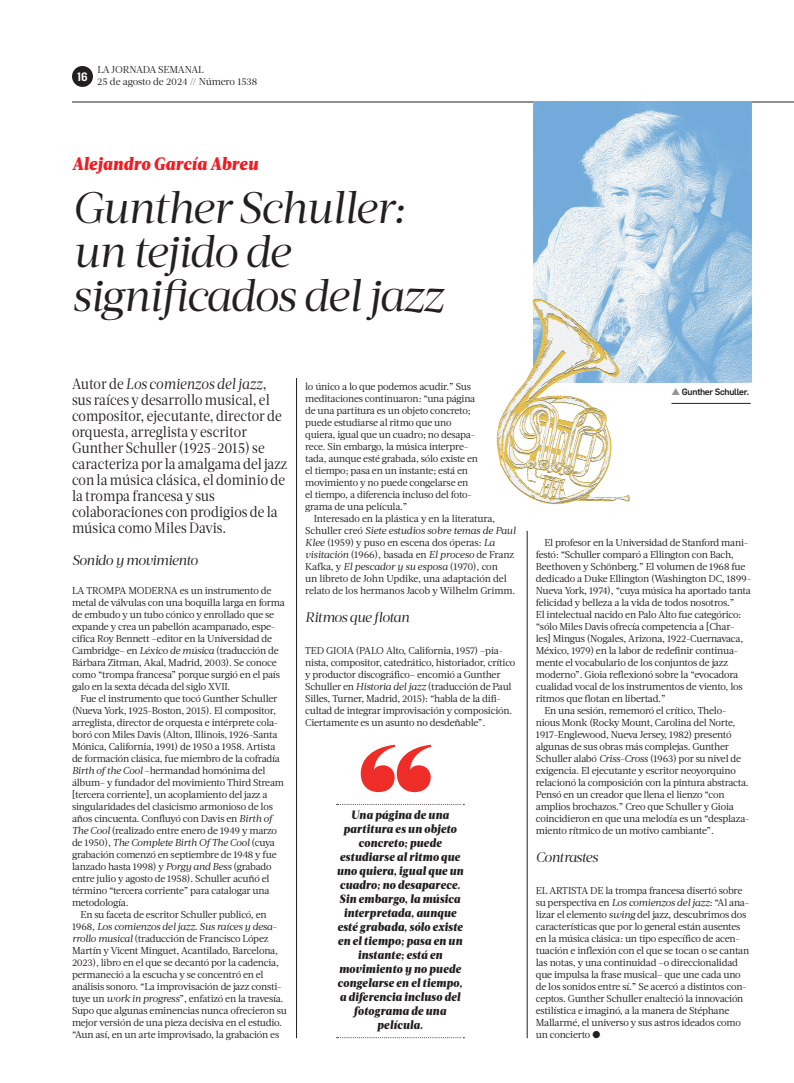
<style>
.page{position:relative;width:794px;height:1083px;background:#fff}
.page>*{position:absolute;margin:0;border:0;box-sizing:border-box;transform-origin:0 0}
.t1{font:italic 44px/44px "Acta Headline";letter-spacing:-.03em;color:#231f20}
.t2{font:italic 900 18px "Acta";letter-spacing:.025em;color:#ee1d23;scale:.9 1}
.t3{font:15px/16px "Acta Deck";letter-spacing:.005em;color:#231f20;scale:.9 1}
.t4{font:italic 14px "Acta Headline";letter-spacing:-.045em;color:#231f20}
.t5{font:italic 900 12px/14px "Acta Deck";letter-spacing:.025em;color:#231f20;text-align:center;scale:.9 1}
.t6{font:600 11.9px "Flama Semicond";color:#fff}
.t7{font:10px/12px "Acta";letter-spacing:-.02em;color:#231f20}
.t8{font:italic 10px "Acta";letter-spacing:-.02em;color:#231f20}
.t9{font:10px/12px "Acta Deck";letter-spacing:-.01em;color:#231f20}
.t10{font:500 9px "Flama";letter-spacing:-.03em;color:#231f20}
.s1{font-style:italic}
.s2{font-style:normal}
.s3{color:#939598}
</style>
<div class="page">
<div style="left:72px;top:66px;width:21px;height:21px;background:#231f20;border-radius:50%"></div>
<hr style="left:72px;top:102px;width:722px;height:1px;background:#231f20">
<hr style="left:296px;top:378px;width:1px;height:660px;background:#231f20">
<hr style="left:527px;top:531px;width:1px;height:507px;background:#231f20">
<img style="left:533px;top:102px;width:218px;height:281px">
<img style="left:496px;top:282px;width:156px;height:223px">
<svg style="left:337px;top:804px;width:127px;height:1px"></svg>
<svg style="left:337px;top:1037px;width:127px;height:1px"></svg>
<svg style="left:361px;top:745px;width:70px;height:47px"></svg>
<hr style="left:671px;top:403px;width:79px;height:1px;background:#231f20">
<p class="t6" style="left:77px;top:68px;width:12px">16</p>
<p class="t9" style="left:97px;top:64px;width:161px">LA JORNADA SEMANAL<br>25 de agosto de 2024 // Número 1538</p>
<h2 class="t2" style="left:72px;top:152px;width:208px">Alejandro García Abreu</h2>
<h1 class="t1" style="left:72px;top:186px;width:373px">Gunther Schuller: un tejido de significados del jazz</h1>
<p class="t3" style="left:72px;top:376px;width:241px">Autor de <span class="s1">Los comienzos del jazz</span>, sus raíces y desarrollo musical, el compositor, ejecutante, director de orquesta, arreglista y escritor<br>Gunther Schuller (1925-2015) se caracteriza por la amalgama del jazz con la música clásica, el dominio de la trompa francesa y sus colaboraciones con prodigios de la música como Miles Davis.</p>
<h3 class="t4" style="left:72px;top:552px;width:127px">Sonido y movimiento</h3>
<p class="t7" style="left:72px;top:585px;width:214px">LA TROMPA MODERNA es un instrumento de metal de válvulas con una boquilla larga en forma de embudo y un tubo cónico y enrollado que se expande y crea un pabellón acampanado, espe&shy;cifica Roy Bennett –editor en la Universidad de Cambridge– en <span class="s1">Léxico de música</span> (traducción de Bárbara Zitman, Akal, Madrid, 2003). Se conoce como “trompa francesa” porque surgió en el país galo en la sexta década del siglo XVII.</p>
<p class="t7" style="left:80px;top:693px;width:198px">Fue el instrumento que tocó Gunther Schuller</p>
<p class="t7" style="left:72px;top:705px;width:205px">(Nueva York, 1925-Boston, 2015). El compositor,</p>
<p class="t7" style="left:72px;top:717px;width:208px">arreglista, director de orquesta e intérprete cola-</p>
<p class="t7" style="left:72px;top:729px;width:207px">boró con Miles Davis (Alton, Illinois, 1926-Santa</p>
<p class="t7" style="left:72px;top:741px;width:205px">Mónica, California, 1991) de 1950 a 1958. Artista</p>
<p class="t7" style="left:72px;top:753px;width:210px">de formación clásica, fue miembro de la cofradía</p>
<p class="t7" style="left:72px;top:765px;width:195px"><span class="s1">Birth of the Cool</span> –hermandad homónima del</p>
<p class="t7" style="left:72px;top:777px;width:214px">álbum– y fundador del movimiento Third Stream</p>
<p class="t7" style="left:72px;top:789px;width:197px">[tercera corriente], un acoplamiento del jazz a</p>
<p class="t7" style="left:72px;top:801px;width:202px">singularidades del clasicismo armonioso de los</p>
<p class="t7" style="left:72px;top:813px;width:202px">años cincuenta. Confluyó con Davis en <span class="s1">Birth of</span></p>
<p class="t7" style="left:72px;top:825px;width:206px"><span class="s1">The Cool</span> (realizado entre enero de 1949 y marzo</p>
<p class="t8" style="left:72px;top:837px;width:204px"><span class="s2">de 1950),</span> The Complete Birth Of The Cool <span class="s2">(cuya</span></p>
<p class="t7" style="left:72px;top:849px;width:206px">grabación comenzó en septiembre de 1948 y fue</p>
<p class="t7" style="left:72px;top:861px;width:201px">lanzado hasta 1998) y <span class="s1">Porgy and Bess</span> (grabado</p>
<p class="t7" style="left:72px;top:873px;width:199px">entre julio y agosto de 1958). Schuller acuñó el</p>
<p class="t7" style="left:72px;top:885px;width:199px">término “tercera corriente” para catalogar una</p>
<p class="t7" style="left:72px;top:897px;width:58px">metodología.</p>
<p class="t7" style="left:80px;top:909px;width:188px">En su faceta de escritor Schuller publicó, en</p>
<p class="t8" style="left:72px;top:921px;width:206px"><span class="s2">1968,</span> Los comienzos del jazz. Sus raíces y desa-</p>
<p class="t7" style="left:72px;top:933px;width:198px"><span class="s1">rrollo musical</span> (traducción de Francisco López</p>
<p class="t7" style="left:72px;top:945px;width:207px">Martín y Vicent Minguet, Acantilado, Barcelona,</p>
<p class="t7" style="left:72px;top:957px;width:208px">2023), libro en el que se decantó por la cadencia,</p>
<p class="t7" style="left:72px;top:969px;width:193px">permaneció a la escucha y se concentró en el</p>
<p class="t7" style="left:72px;top:981px;width:211px">análisis sonoro. “La improvisación de jazz consti-</p>
<p class="t7" style="left:72px;top:993px;width:213px">tuye un <span class="s1">work in progress</span>”, enfatizó en la travesía.</p>
<p class="t7" style="left:72px;top:1005px;width:216px">Supo que algunas eminencias nunca ofrecieron su</p>
<p class="t7" style="left:72px;top:1017px;width:212px">mejor versión de una pieza decisiva en el estudio.</p>
<p class="t7" style="left:72px;top:1029px;width:209px">“Aun así, en un arte improvisado, la grabación es</p>
<p class="t7" style="left:305px;top:381px;width:174px">lo único a lo que podemos acudir.” Sus meditaciones continuaron: “una página de una partitura es un objeto concreto; puede estudiarse al ritmo que uno quiera, igual que un cuadro; no desapa&shy;rece. Sin embargo, la música interpre&shy;tada, aunque esté grabada, sólo existe en el tiempo; pasa en un instante; está en movimiento y no puede congelarse en el tiempo, a diferencia incluso del foto&shy;grama de una película.”</p>
<p class="t7" style="left:305px;top:513px;width:212px;text-indent:8px">Interesado en la plástica y en la literatura, Schuller creó <span class="s1">Siete estudios sobre temas de Paul Klee</span> (1959) y puso en escena dos óperas: <span class="s1">La visitación</span> (1966), basada en <span class="s1">El proceso</span> de Franz Kafka, y <span class="s1">El pescador y su esposa</span> (1970), con<br>un libreto de John Updike, una adaptación del relato de los hermanos Jacob y Wilhelm Grimm.</p>
<h3 class="t4" style="left:305px;top:609px;width:106px">Ritmos que flotan</h3>
<p class="t7" style="left:305px;top:645px;width:212px">TED GIOIA (PALO Alto, California, 1957) –pia&shy;nista, compositor, catedrático, historiador, crítico y productor discográfico– encomió a Gunther Schuller en <span class="s1">Historia del jazz</span> (traducción de Paul Silles, Turner, Madrid, 2015): “habla de la difi&shy;cultad de integrar improvisación y composición.<br>Ciertamente es un asunto no desdeñable”.</p>
<p class="t5" style="left:337px;top:808px;width:142px">Una página de una partitura es un objeto concreto; puede estudiarse al ritmo que uno quiera, igual que un cuadro; no desaparece.<br>Sin embargo, la música interpretada, aunque esté grabada, sólo existe en el tiempo; pasa en un instante; está en movimiento y no puede congelarse en el tiempo, a diferencia incluso del fotograma de una película.</p>
<p class="t10" style="left:671px;top:385px;width:79px"><span class="s3">▲</span> Gunther Schuller.</p>
<p class="t7" style="left:544px;top:537px;width:205px">El profesor en la Universidad de Stanford mani-</p>
<p class="t7" style="left:536px;top:549px;width:200px">festó: “Schuller comparó a Ellington con Bach,</p>
<p class="t7" style="left:536px;top:561px;width:211px">Beethoven y Schönberg.” El volumen de 1968 fue</p>
<p class="t7" style="left:536px;top:573px;width:217px">dedicado a Duke Ellington (Washington DC, 1899-</p>
<p class="t7" style="left:536px;top:585px;width:217px">Nueva York, 1974), “cuya música ha aportado tanta</p>
<p class="t7" style="left:536px;top:597px;width:200px">felicidad y belleza a la vida de todos nosotros.”</p>
<p class="t7" style="left:536px;top:609px;width:207px">El intelectual nacido en Palo Alto fue categórico:</p>
<p class="t7" style="left:536px;top:621px;width:200px">“sólo Miles Davis ofrecía competencia a [Char-</p>
<p class="t7" style="left:536px;top:633px;width:209px">les] Mingus (Nogales, Arizona, 1922-Cuernavaca,</p>
<p class="t7" style="left:536px;top:645px;width:204px">México, 1979) en la labor de redefinir continua-</p>
<p class="t7" style="left:536px;top:657px;width:194px">mente el vocabulario de los conjuntos de jazz</p>
<p class="t7" style="left:536px;top:669px;width:204px">moderno”. Gioia reflexionó sobre la “evocadora</p>
<p class="t7" style="left:536px;top:681px;width:208px">cualidad vocal de los instrumentos de viento, los</p>
<p class="t7" style="left:536px;top:693px;width:131px">ritmos que flotan en libertad.”</p>
<p class="t7" style="left:544px;top:705px;width:184px">En una sesión, rememoró el crítico, Thelo-</p>
<p class="t7" style="left:536px;top:717px;width:201px">nious Monk (Rocky Mount, Carolina del Norte,</p>
<p class="t7" style="left:536px;top:729px;width:197px">1917-Englewood, Nueva Jersey, 1982) presentó</p>
<p class="t7" style="left:536px;top:741px;width:195px">algunas de sus obras más complejas. Gunther</p>
<p class="t7" style="left:536px;top:753px;width:207px">Schuller alabó <span class="s1">Criss-Cross</span> (1963) por su nivel de</p>
<p class="t7" style="left:536px;top:765px;width:201px">exigencia. El ejecutante y escritor neoyorquino</p>
<p class="t7" style="left:536px;top:777px;width:214px">relacionó la composición con la pintura abstracta.</p>
<p class="t7" style="left:536px;top:789px;width:190px">Pensó en un creador que llena el lienzo “con</p>
<p class="t7" style="left:536px;top:801px;width:200px">amplios brochazos.” Creo que Schuller y Gioia</p>
<p class="t7" style="left:536px;top:813px;width:215px">coincidieron en que una melodía es un “desplaza-</p>
<p class="t7" style="left:536px;top:825px;width:179px">miento rítmico de un motivo cambiante”.</p>
<h3 class="t4" style="left:536px;top:849px;width:64px">Contrastes</h3>
<p class="t7" style="left:536px;top:885px;width:215px">EL ARTISTA DE la trompa francesa disertó sobre su perspectiva en <span class="s1">Los comienzos del jazz</span>: “Al ana&shy;lizar el elemento <span class="s1">swing</span> del jazz, descubrimos dos características que por lo general están ausentes en la música clásica: un tipo específico de acen&shy;tuación e inflexión con el que se tocan o se cantan las notas, y una continuidad –o direccionalidad que impulsa la frase musical– que une cada uno de los sonidos entre sí.” Se acercó a distintos con&shy;ceptos. Gunther Schuller enalteció la innovación estilística e imaginó, a la manera de Stéphane Mallarmé, el universo y sus astros ideados como un concierto ●</p>
</div>
